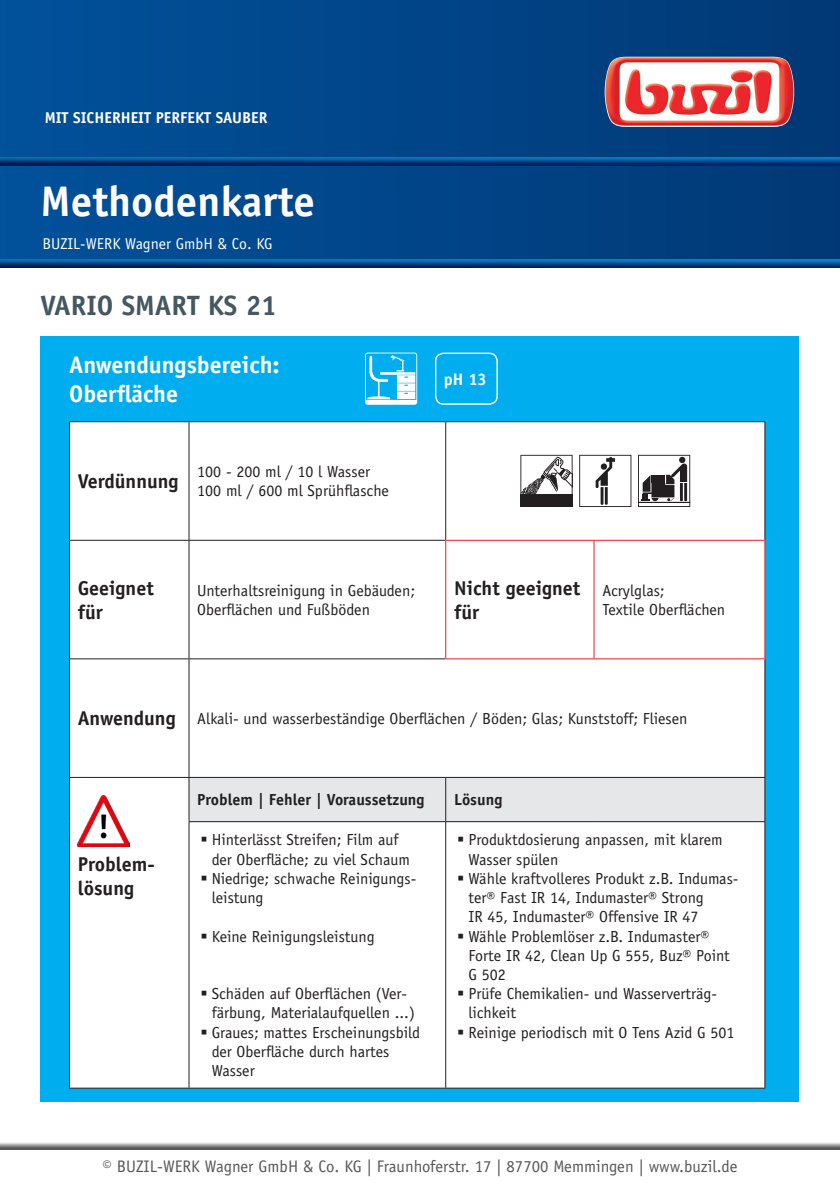
<style>
.page{position:relative;width:840px;height:1191px;background:#fff}
.page>*{position:absolute;margin:0;border:0;box-sizing:border-box;transform-origin:0 0}
.t1{font:700 42.8px "Officina Sans Std";color:#fffbfc}
.t2{font:700 28px "Officina Sans Std";color:#455760}
.t3{font:700 24px/28.8px "Officina Sans Std";color:#fff}
.t4{font:700 20px/24px "Officina Sans Std";color:#231f20}
.t5{font:16.8px "Officina Sans Std";color:#57585a}
.t6{font:700 16.8px "Officina Sans Std";color:#fff}
.t7{font:16px/19.2px "Officina Sans Std";color:#231f20}
.t8{font:700 16px "Officina Sans Std";color:#231f20}
.t9{font:15.8px "Officina Sans Std";color:#fffefc}
.t10{font:700 15.8px "Officina Sans Std";color:#fffefc}
.s1{font-weight:700;font-size:20px}
</style>
<div class="page">
<div style="left:41px;top:336px;width:757px;height:765px;background:#00aeef"></div>
<div style="left:0;top:0;width:839px;height:267px;background:linear-gradient(to right,#01519b,#013975)"></div>
<div style="left:0;top:155px;width:839px;height:9px;background:#1085ba;opacity:.75"></div>
<div style="left:0;top:157px;width:839px;height:10px;background:#01519b;opacity:.75"></div>
<div style="left:0;top:258px;width:839px;height:12px;background:#01519b;opacity:.75"></div>
<div style="left:0;top:1133px;width:839px;height:20px;background:#231f20;opacity:.75"></div>
<img style="left:604px;top:57px;width:189px;height:70px">
<div style="left:70px;top:422px;width:694px;height:665px;background:#fff"></div>
<div style="left:189px;top:778px;width:575px;height:43px;background:#e6e7e9"></div>
<hr style="left:188px;top:422px;width:1px;height:118px;background:#231f20">
<hr style="left:445px;top:422px;width:1px;height:118px;background:#231f20">
<hr style="left:188px;top:540px;width:1px;height:118px;background:#231f20">
<hr style="left:188px;top:659px;width:1px;height:118px;background:#231f20">
<hr style="left:188px;top:777px;width:1px;height:44px;background:#231f20">
<hr style="left:445px;top:777px;width:1px;height:44px;background:#231f20">
<hr style="left:188px;top:822px;width:1px;height:265px;background:#231f20">
<hr style="left:445px;top:822px;width:1px;height:265px;background:#231f20">
<hr style="left:764px;top:422px;width:1px;height:118px;background:#231f20">
<hr style="left:764px;top:659px;width:1px;height:118px;background:#231f20">
<hr style="left:764px;top:777px;width:1px;height:44px;background:#231f20">
<hr style="left:764px;top:822px;width:1px;height:265px;background:#231f20">
<hr style="left:69px;top:421px;width:120px;height:1px;background:#231f20">
<hr style="left:69px;top:422px;width:1px;height:118px;background:#231f20">
<hr style="left:189px;top:421px;width:256px;height:1px;background:#231f20">
<hr style="left:445px;top:421px;width:148px;height:1px;background:#231f20">
<hr style="left:593px;top:421px;width:171px;height:1px;background:#231f20">
<hr style="left:69px;top:540px;width:120px;height:1px;background:#231f20">
<hr style="left:69px;top:540px;width:1px;height:118px;background:#231f20">
<hr style="left:189px;top:540px;width:256px;height:1px;background:#231f20">
<hr style="left:69px;top:658px;width:120px;height:1px;background:#231f20">
<hr style="left:69px;top:659px;width:1px;height:118px;background:#231f20">
<hr style="left:189px;top:658px;width:256px;height:1px;background:#231f20">
<hr style="left:69px;top:777px;width:120px;height:1px;background:#231f20">
<hr style="left:69px;top:777px;width:1px;height:44px;background:#231f20">
<hr style="left:189px;top:777px;width:256px;height:1px;background:#231f20">
<hr style="left:445px;top:777px;width:148px;height:1px;background:#231f20">
<hr style="left:593px;top:777px;width:171px;height:1px;background:#231f20">
<hr style="left:69px;top:821px;width:1px;height:266px;background:#231f20">
<hr style="left:188px;top:821px;width:257px;height:1px;background:#231f20">
<hr style="left:445px;top:821px;width:148px;height:1px;background:#231f20">
<hr style="left:593px;top:821px;width:171px;height:1px;background:#231f20">
<hr style="left:69px;top:1087px;width:120px;height:1px;background:#231f20">
<hr style="left:189px;top:1087px;width:256px;height:1px;background:#231f20">
<hr style="left:445px;top:1087px;width:148px;height:1px;background:#231f20">
<hr style="left:593px;top:1087px;width:171px;height:1px;background:#231f20">
<hr style="left:445px;top:540px;width:148px;height:1px;background:#ee1d23">
<hr style="left:445px;top:541px;width:1px;height:117px;background:#ee1d23">
<hr style="left:593px;top:540px;width:172px;height:1px;background:#ee1d23">
<hr style="left:593px;top:541px;width:1px;height:117px;background:#ee1d23">
<hr style="left:764px;top:541px;width:1px;height:117px;background:#ee1d23">
<hr style="left:445px;top:658px;width:148px;height:1px;background:#ee1d23">
<hr style="left:593px;top:658px;width:172px;height:1px;background:#ee1d23">
<svg style="left:520px;top:455px;width:52px;height:52px;background:#9d9c9c"></svg>
<svg style="left:579px;top:455px;width:52px;height:52px;background:#d7d6d6"></svg>
<svg style="left:637px;top:455px;width:52px;height:52px;background:#a09e9e"></svg>
<img style="left:78px;top:795px;width:52px;height:52px">
<svg style="left:365px;top:352px;width:52px;height:53px"></svg>
<div style="left:434px;top:352px;width:63px;height:53px;border:1px solid #fff;border-radius:8px"></div>
<svg style="left:201px;top:837px;width:5px;height:5px"></svg>
<svg style="left:201px;top:875px;width:5px;height:5px"></svg>
<svg style="left:201px;top:933px;width:5px;height:5px"></svg>
<svg style="left:201px;top:991px;width:5px;height:4px"></svg>
<svg style="left:201px;top:1029px;width:5px;height:5px"></svg>
<svg style="left:458px;top:837px;width:5px;height:5px"></svg>
<svg style="left:458px;top:875px;width:5px;height:5px"></svg>
<svg style="left:458px;top:933px;width:5px;height:5px"></svg>
<svg style="left:458px;top:991px;width:5px;height:4px"></svg>
<svg style="left:458px;top:1029px;width:5px;height:5px"></svg>
<p class="t10" style="left:45px;top:108px;width:224px">MIT SICHERHEIT PERFEKT SAUBER</p>
<h1 class="t1" style="left:41px;top:175px;width:276px">Methodenkarte</h1>
<p class="t9" style="left:42px;top:234px;width:232px">BUZIL-WERK Wagner GmbH &amp; Co. KG</p>
<h2 class="t2" style="left:41px;top:288px;width:237px">VARIO SMART KS 21</h2>
<h3 class="t3" style="left:69px;top:350px;width:212px">Anwendungsbereich:<br>Oberfläche</h3>
<p class="t4" style="left:78px;top:469px;width:102px">Verdünnung</p>
<p class="t7" style="left:197px;top:462px;width:193px">100 - 200 ml / 10 l Wasser<br>100 ml / 600 ml Sprühflasche</p>
<p class="t6" style="left:443px;top:368px;width:45px">pH 13</p>
<p class="t4" style="left:78px;top:576px;width:77px">Geeignet für</p>
<p class="t7" style="left:197px;top:581px;width:219px">Unterhaltsreinigung in Gebäuden;<br>Oberflächen und Fußböden</p>
<p class="t4" style="left:454px;top:576px;width:127px">Nicht geeignet für</p>
<p class="t7" style="left:602px;top:581px;width:124px">Acrylglas;<br>Textile Oberflächen</p>
<p class="t7" style="left:78px;top:709px;width:611px"><span class="s1">Anwendung</span> Alkali- und wasserbeständige Oberflächen / Böden; Glas; Kunststoff; Fliesen</p>
<p class="t4" style="left:78px;top:852px;width:79px">Problem&shy;lösung</p>
<p class="t8" style="left:197px;top:790px;width:229px">Problem | Fehler | Voraussetzung</p>
<p class="t8" style="left:453px;top:790px;width:50px">Lösung</p>
<p class="t7" style="left:211px;top:830px;width:206px">Hinterlässt Streifen; Film auf der Oberfläche; zu viel Schaum<br>Niedrige; schwache Reinigungs&shy;leistung</p>
<p class="t7" style="left:211px;top:926px;width:164px">Keine Reinigungsleistung</p>
<p class="t7" style="left:468px;top:830px;width:271px">Produktdosierung anpassen, mit klarem<br>Wasser spülen<br>Wähle kraftvolleres Produkt z.B. Indumas&shy;ter® Fast IR 14, Indumaster® Strong<br>IR 45, Indumaster® Offensive IR 47<br>Wähle Problemlöser z.B. Indumaster®<br>Forte IR 42, Clean Up G 555, Buz® Point<br>G 502<br>Prüfe Chemikalien- und Wasserverträg&shy;lichkeit<br>Reinige periodisch mit O Tens Azid G 501</p>
<p class="t7" style="left:211px;top:984px;width:210px">Schäden auf Oberflächen (Ver&shy;färbung, Materialaufquellen ...)<br>Graues; mattes Erscheinungsbild der Oberfläche durch hartes<br>Wasser</p>
<p class="t5" style="left:102px;top:1156px;width:636px">© BUZIL-WERK Wagner GmbH &amp; Co. KG | Fraunhoferstr. 17 | 87700 Memmingen | www.buzil.de</p>
</div>
